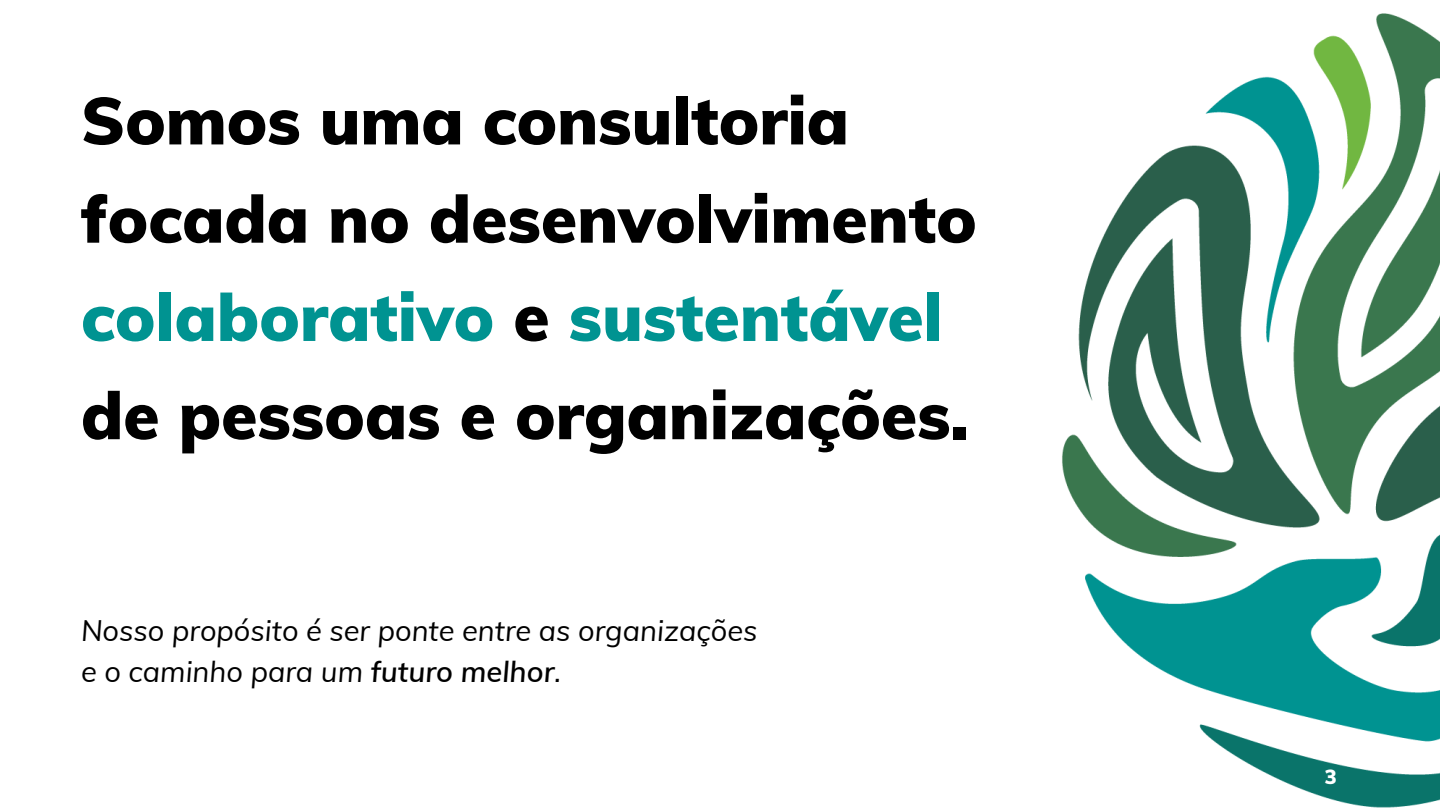
<style>
.page{position:relative;width:1440px;height:810px;background:#fff}
.page>*{position:absolute;margin:0;border:0;box-sizing:border-box;transform-origin:0 0}
.t1{font:900 65.8px/98.3px "Muli";color:#000}
.t2{font:italic 29px/40.5px "Muli";color:#000}
.t3{font:900 20px "Muli";color:#fff}
.s1{color:#009391}
.s2{font-weight:600}
</style>
<div class="page">
<img style="left:1062px;top:13px;width:378px;height:795px">
<p class="t1" style="left:81px;top:70px;width:897px">Somos uma consultoria focada no desenvolvimento <span class="s1">colaborativo</span> e <span class="s1">sustentável </span>de pessoas e organizações.</p>
<p class="t2" style="left:81px;top:610px;width:678px">Nosso propósito é ser ponte entre as organizações e o caminho para um <span class="s2">futuro melhor</span>.</p>
<p class="t3" style="left:1325px;top:764px;width:13px">3</p>
</div>
